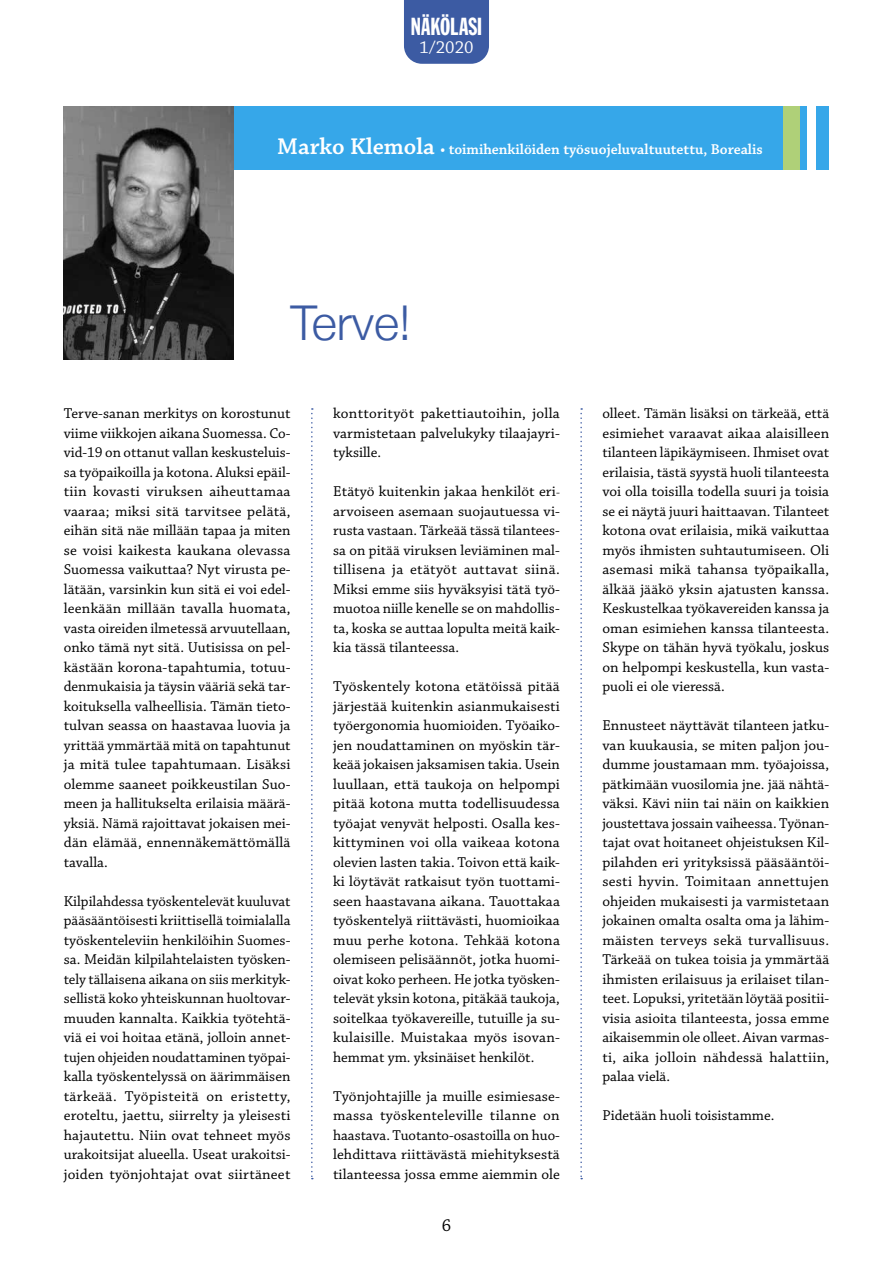
<style>
.page{position:relative;width:893px;height:1263px;background:#fff}
.page>*{position:absolute;margin:0;border:0;box-sizing:border-box;transform-origin:0 0}
.Otsikko{font:300 48px "Helvetica Neue";color:#3c5ba3}
.t1{font:extra-condensed 24px "Franklin Gothic Extra Condensed S Si";color:#fff}
.t2{font:18px "Chaparral Pro";color:#fff}
.t3{font:18px "Chaparral Pro";color:#000}
.Leipis{font:15px/19.5px "Chaparral Pro";letter-spacing:.005em;color:#000;text-align:justify}
.Kirjoittaja_palkissa{font:600 15px "Chaparral Pro";color:#fff}
.s1{font-size:24px}
</style>
<div class="page">
<div style="left:64px;top:106px;width:765px;height:64px;background:#36a7e9"></div>
<div style="left:807px;top:106px;width:9px;height:64px;background:#fff"></div>
<div style="left:783px;top:106px;width:17px;height:64px;background:#afd078"></div>
<svg style="left:311px;top:408px;width:2px;height:771px"></svg>
<svg style="left:580px;top:408px;width:2px;height:771px"></svg>
<img style="left:64px;top:106px;width:170px;height:254px">
<div style="left:404px;top:0;width:85px;height:64px;background:#3c5ba3"></div>
<h2 class="t1" style="left:411px;top:14px;width:73px">NÄKÖLASI</h2>
<p class="t2" style="left:419px;top:38px;width:56px">1/2020</p>
<p class="Kirjoittaja_palkissa" style="left:277px;top:141px;width:487px"><span class="s1">Marko Klemola</span> • toimihenkilöiden työsuojeluvaltuutettu, Borealis</p>
<p class="Otsikko" style="left:291px;top:284px;width:122px">Terve!</p>
<p class="Leipis" style="left:64px;top:404px;width:228px">Terve-sanan merkitys on korostunut viime viikkojen aikana Suomessa. Co&shy;vid-19 on ottanut vallan keskusteluis&shy;sa työpaikoilla ja kotona. Aluksi epäil&shy;tiin kovasti viruksen aiheuttamaa vaaraa; miksi sitä tarvitsee pelätä, eihän sitä näe millään tapaa ja miten se voisi kaikesta kaukana olevassa Suomessa vaikuttaa? Nyt virusta pe&shy;lätään, varsinkin kun sitä ei voi edel&shy;leenkään millään tavalla huomata, vasta oireiden ilmetessä arvuutellaan, onko tämä nyt sitä. Uutisissa on pel&shy;kästään korona-tapahtumia, totuu&shy;denmukaisia ja täysin vääriä sekä tar&shy;koituksella valheellisia. Tämän tieto&shy;tulvan seassa on haastavaa luovia ja yrittää ymmärtää mitä on tapahtunut ja mitä tulee tapahtumaan. Lisäksi olemme saaneet poikkeustilan Suo&shy;meen ja hallitukselta erilaisia määrä&shy;yksiä. Nämä rajoittavat jokaisen mei&shy;dän elämää, ennennäkemättömällä tavalla.</p>
<p class="Leipis" style="left:64px;top:892px;width:228px">Kilpilahdessa työskentelevät kuuluvat pääsääntöisesti kriittisellä toimialalla työskenteleviin henkilöihin Suomes&shy;sa. Meidän kilpilahtelaisten työsken&shy;tely tällaisena aikana on siis merkityk&shy;sellistä koko yhteiskunnan huoltovar&shy;muuden kannalta. Kaikkia työtehtä&shy;viä ei voi hoitaa etänä, jolloin annet&shy;tujen ohjeiden noudattaminen työpai&shy;kalla työskentelyssä on äärimmäisen tärkeää. Työpisteitä on eristetty, eroteltu, jaettu, siirrelty ja yleisesti hajautettu. Niin ovat tehneet myös urakoitsijat alueella. Useat urakoitsi&shy;joiden työnjohtajat ovat siirtäneet</p>
<p class="Leipis" style="left:333px;top:404px;width:228px">konttorityöt pakettiautoihin, jolla varmistetaan palvelukyky tilaajayri&shy;tyksille.</p>
<p class="Leipis" style="left:333px;top:482px;width:228px">Etätyö kuitenkin jakaa henkilöt eri&shy;arvoiseen asemaan suojautuessa vi&shy;rusta vastaan. Tärkeää tässä tilantees&shy;sa on pitää viruksen leviäminen mal&shy;tillisena ja etätyöt auttavat siinä.<br>Miksi emme siis hyväksyisi tätä työ&shy;muotoa niille kenelle se on mahdollis&shy;ta, koska se auttaa lopulta meitä kaik&shy;kia tässä tilanteessa.</p>
<p class="Leipis" style="left:333px;top:677px;width:228px">Työskentely kotona etätöissä pitää järjestää kuitenkin asianmukaisesti työergonomia huomioiden. Työaiko&shy;jen noudattaminen on myöskin tär&shy;keää jokaisen jaksamisen takia. Usein luullaan, että taukoja on helpompi pitää kotona mutta todellisuudessa työajat venyvät helposti. Osalla kes&shy;kittyminen voi olla vaikeaa kotona olevien lasten takia. Toivon että kaik&shy;ki löytävät ratkaisut työn tuottami&shy;seen haastavana aikana. Tauottakaa työskentelyä riittävästi, huomioikaa muu perhe kotona. Tehkää kotona olemiseen pelisäännöt, jotka huomi&shy;oivat koko perheen. He jotka työsken&shy;televät yksin kotona, pitäkää taukoja, soitelkaa työkavereille, tutuille ja su&shy;kulaisille. Muistakaa myös isovan&shy;hemmat ym. yksinäiset henkilöt.</p>
<p class="Leipis" style="left:333px;top:1087px;width:228px">Työnjohtajille ja muille esimiesase&shy;massa työskenteleville tilanne on haastava. Tuotanto-osastoilla on huo&shy;lehdittava riittävästä miehityksestä tilanteessa jossa emme aiemmin ole</p>
<p class="t3" style="left:442px;top:1215px;width:11px">6</p>
<p class="Leipis" style="left:602px;top:404px;width:228px">olleet. Tämän lisäksi on tärkeää, että esimiehet varaavat aikaa alaisilleen tilanteen läpikäymiseen. Ihmiset ovat erilaisia, tästä syystä huoli tilanteesta voi olla toisilla todella suuri ja toisia se ei näytä juuri haittaavan. Tilanteet kotona ovat erilaisia, mikä vaikuttaa myös ihmisten suhtautumiseen. Oli asemasi mikä tahansa työpaikalla, älkää jääkö yksin ajatusten kanssa.<br>Keskustelkaa työkavereiden kanssa ja oman esimiehen kanssa tilanteesta.<br>Skype on tähän hyvä työkalu, joskus on helpompi keskustella, kun vasta&shy;puoli ei ole vieressä.</p>
<p class="Leipis" style="left:602px;top:716px;width:228px">Ennusteet näyttävät tilanteen jatku&shy;van kuukausia, se miten paljon jou&shy;dumme joustamaan mm. työajoissa, pätkimään vuosilomia jne. jää nähtä&shy;väksi. Kävi niin tai näin on kaikkien joustettava jossain vaiheessa. Työnan&shy;tajat ovat hoitaneet ohjeistuksen Kil&shy;pilahden eri yrityksissä pääsääntöi&shy;sesti hyvin. Toimitaan annettujen ohjeiden mukaisesti ja varmistetaan jokainen omalta osalta oma ja lähim&shy;mäisten terveys sekä turvallisuus.<br>Tärkeää on tukea toisia ja ymmärtää ihmisten erilaisuus ja erilaiset tilan&shy;teet. Lopuksi, yritetään löytää positii&shy;visia asioita tilanteesta, jossa emme aikaisemmin ole olleet. Aivan varmas&shy;ti, aika jolloin nähdessä halattiin, palaa vielä.</p>
<p class="Leipis" style="left:602px;top:1106px;width:174px">Pidetään huoli toisistamme.</p>
</div>
